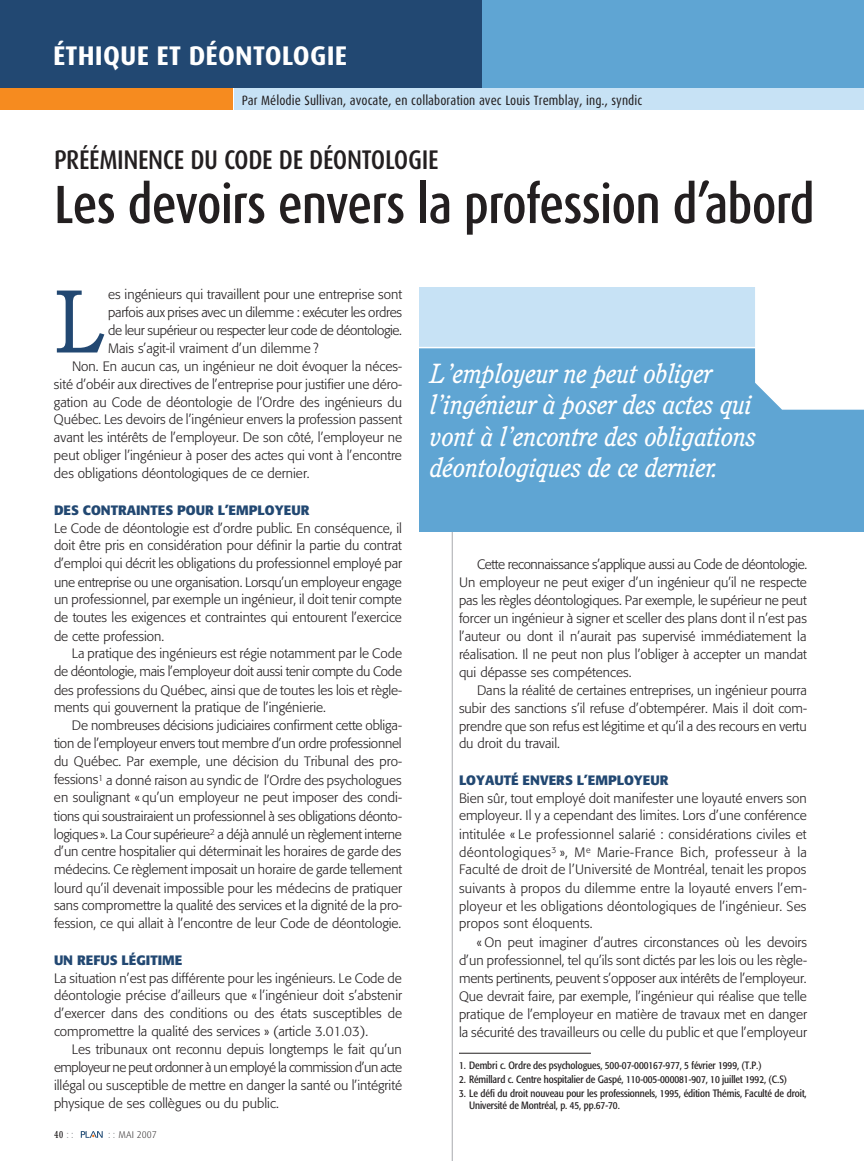
<style>
.page{position:relative;width:864px;height:1161px;background:#fff}
.page>*{position:absolute;margin:0;border:0;box-sizing:border-box;transform-origin:0 0}
.t1{font:86.7px "Cushing";color:#224872}
.t2{font:500 54px "Dax Condensed";letter-spacing:-.02em;color:#231f20}
.t3{font:italic 27px/31.5px "Cushing";letter-spacing:-.01em;color:#fff}
.t4{font:500 27px "Dax Condensed";letter-spacing:-.015em;color:#231f20}
.t5{font:700 27px "Dax";letter-spacing:.005em;color:#fff}
.t6{font:300 13.5px/18px "Formata";color:#231f20;text-align:justify}
.t7{font:13.5px "Dax Condensed";letter-spacing:.005em;color:#231f20}
.t8{font:700 13.5px "Formata";color:#224872}
.t9{font:300 13.5px "Formata";letter-spacing:-.025em;color:#231f20}
.t10{font:300 13.5px "Formata";letter-spacing:-.02em;color:#231f20}
.t11{font:condensed 10.5px/12px "Formata";letter-spacing:-.005em;color:#231f20}
.t12{font:300 9.75px "Dax";letter-spacing:.005em;color:#231f20}
.t13{font:300 condensed 9.45px "Digi Antiqua";color:#231f20}
.s1{font-family:"Dax";font-stretch:normal;font-size:13.5px;color:#939598}
.s2{font-size:13.5px;color:#939598}
</style>
<div class="page">
<svg style="left:81px;top:1131px;width:22px;height:7px"></svg>
<div style="left:0;top:0;width:481px;height:87px;background:#224872"></div>
<div style="left:483px;top:0;width:381px;height:87px;background:#5fa5d3"></div>
<hr style="left:452px;top:478px;width:1px;height:683px;background:#a8a9ad">
<div style="left:0;top:89px;width:233px;height:21px;background:#f68b1f"></div>
<div style="left:234px;top:89px;width:630px;height:21px;background:#c7e2f5"></div>
<div style="left:419px;top:347px;width:445px;height:184px;background:#5fa5d3"></div>
<div style="left:419px;top:288px;width:445px;height:60px;background:#c7e2f5"></div>
<div style="left:755px;top:288px;width:109px;height:122px;background:#fff"></div>
<hr style="left:459px;top:1053px;width:132px;height:1px;background:#231f20">
<hr style="left:416px;top:347px;width:448px;height:1px;background:#fff">
<h3 class="t5" style="left:53px;top:44px;width:296px">ÉTHIQUE ET DÉONTOLOGIE</h3>
<p class="t7" style="left:242px;top:94px;width:402px">Par Mélodie Sullivan, avocate, en collaboration avec Louis Tremblay, ing., syndic</p>
<h3 class="t4" style="left:54px;top:148px;width:386px">PRÉÉMINENCE DU CODE DE DÉONTOLOGIE</h3>
<h2 class="t2" style="left:54px;top:181px;width:762px">Les devoirs envers la profession d’abord</h2>
<h1 class="t1" style="left:54px;top:289px;width:51px">L</h1>
<p class="t6" style="left:108px;top:286px;width:295px">es ingénieurs qui travaillent pour une entreprise sont</p>
<p class="t10" style="left:108px;top:306px;width:296px">parfois aux prises avec un dilemme : exécuter les ordres</p>
<p class="t9" style="left:108px;top:324px;width:295px">de leur supérieur ou respecter leur code de déontologie.</p>
<p class="t6" style="left:108px;top:340px;width:212px">Mais s’agit-il vraiment d’un dilemme ?</p>
<p class="t6" style="left:72px;top:358px;width:331px">Non. En aucun cas, un ingénieur ne doit évoquer la néces-</p>
<p class="t6" style="left:54px;top:376px;width:350px">sité d’obéir aux directives de l’entreprise pour justifier une déro-</p>
<p class="t6" style="left:54px;top:394px;width:350px">gation au Code de déontologie de l’Ordre des ingénieurs du</p>
<p class="t6" style="left:54px;top:412px;width:350px">Québec. Les devoirs de l’ingénieur envers la profession passent</p>
<p class="t6" style="left:54px;top:430px;width:350px">avant les intérêts de l’employeur. De son côté, l’employeur ne</p>
<p class="t6" style="left:54px;top:448px;width:349px">peut obliger l’ingénieur à poser des actes qui vont à l’encontre</p>
<p class="t6" style="left:54px;top:466px;width:257px">des obligations déontologiques de ce dernier.</p>
<p class="t8" style="left:54px;top:504px;width:257px">DES CONTRAINTES POUR L’EMPLOYEUR</p>
<p class="t6" style="left:54px;top:520px;width:350px">Le Code de déontologie est d’ordre public. En conséquence, il doit être pris en considération pour définir la partie du contrat d’emploi qui décrit les obligations du professionnel employé par une entreprise ou une organisation. Lorsqu’un employeur engage un professionnel, par exemple un ingénieur, il doit tenir compte de toutes les exigences et contraintes qui entourent l’exercice de cette profession.</p>
<p class="t6" style="left:54px;top:646px;width:350px;text-indent:18px">La pratique des ingénieurs est régie notamment par le Code de déontologie, mais l’employeur doit aussi tenir compte du Code des professions du Québec, ainsi que de toutes les lois et règle&shy;ments qui gouvernent la pratique de l’ingénierie.</p>
<p class="t6" style="left:54px;top:718px;width:350px;text-indent:18px">De nombreuses décisions judiciaires confirment cette obliga&shy;tion de l’employeur envers tout membre d’un ordre professionnel du Québec. Par exemple, une décision du Tribunal des pro&shy;fessions<sup>1</sup> a donné raison au syndic de l’Ordre des psychologues en soulignant « qu’un employeur ne peut imposer des condi&shy;tions qui soustrairaient un professionnel à ses obligations déonto&shy;logiques ». La Cour supérieure<sup>2</sup> a déjà annulé un règlement interne d’un centre hospitalier qui déterminait les horaires de garde des médecins. Ce règlement imposait un horaire de garde tellement lourd qu’il devenait impossible pour les médecins de pratiquer sans compromettre la qualité des services et la dignité de la pro&shy;fession, ce qui allait à l’encontre de leur Code de déontologie.</p>
<p class="t8" style="left:54px;top:954px;width:130px">UN REFUS LÉGITIME</p>
<p class="t6" style="left:54px;top:970px;width:350px">La situation n’est pas différente pour les ingénieurs. Le Code de déontologie précise d’ailleurs que « l’ingénieur doit s’abstenir d’exercer dans des conditions ou des états susceptibles de compromettre la qualité des services » (article 3.01.03).</p>
<p class="t6" style="left:54px;top:1042px;width:350px;text-indent:18px">Les tribunaux ont reconnu depuis longtemps le fait qu’un employeur ne peut ordonner à un employé la commission d’un acte illégal ou susceptible de mettre en danger la santé ou l’intégrité physique de ses collègues ou du public.</p>
<p class="t13" style="left:54px;top:1131px;width:21px">40 <span class="s1">::</span></p>
<p class="t12" style="left:108px;top:1131px;width:51px"><span class="s2">::</span> MAI 2007</p>
<h3 class="t3" style="left:430px;top:359px;width:328px">L’employeur ne peut obliger l’ingénieur à poser des actes qui vont à l’encontre des obligations déontologiques de ce dernier.</h3>
<p class="t6" style="left:459px;top:556px;width:350px;text-indent:18px">Cette reconnaissance s’applique aussi au Code de déontologie.<br>Un employeur ne peut exiger d’un ingénieur qu’il ne respecte pas les règles déontologiques. Par exemple, le supérieur ne peut forcer un ingénieur à signer et sceller des plans dont il n’est pas l’auteur ou dont il n’aurait pas supervisé immédiatement la réalisation. Il ne peut non plus l’obliger à accepter un mandat qui dépasse ses compétences.</p>
<p class="t6" style="left:459px;top:682px;width:350px;text-indent:18px">Dans la réalité de certaines entreprises, un ingénieur pourra subir des sanctions s’il refuse d’obtempérer. Mais il doit com&shy;prendre que son refus est légitime et qu’il a des recours en vertu du droit du travail.</p>
<p class="t8" style="left:459px;top:774px;width:211px">LOYAUTÉ ENVERS L’EMPLOYEUR</p>
<p class="t6" style="left:459px;top:790px;width:350px">Bien sûr, tout employé doit manifester une loyauté envers son employeur. Il y a cependant des limites. Lors d’une conférence intitulée « Le professionnel salarié : considérations civiles et déontologiques<sup>3</sup> », M<sup>e</sup> Marie-France Bich, professeur à la Faculté de droit de l’Université de Montréal, tenait les propos suivants à propos du dilemme entre la loyauté envers l’em&shy;ployeur et les obligations déontologiques de l’ingénieur. Ses propos sont éloquents.</p>
<p class="t6" style="left:459px;top:934px;width:350px;text-indent:18px">« On peut imaginer d’autres circonstances où les devoirs d’un professionnel, tel qu’ils sont dictés par les lois ou les règle&shy;ments pertinents, peuvent s’opposer aux intérêts de l’employeur.<br>Que devrait faire, par exemple, l’ingénieur qui réalise que telle pratique de l’employeur en matière de travaux met en danger la sécurité des travailleurs ou celle du public et que l’employeur</p>
<p class="t11" style="left:459px;top:1060px;width:304px">1. Dembri c. Ordre des psychologues, 500-07-000167-977, 5 février 1999, (T.P.)</p>
<p class="t11" style="left:459px;top:1074px;width:330px">2. Rémillard c. Centre hospitalier de Gaspé, 110-005-000081-907, 10 juillet 1992, (C.S)</p>
<p class="t11" style="left:469px;top:1088px;width:339px;text-indent:-10px">3. Le défi du droit nouveau pour les professionnels, 1995, édition Thémis, Faculté de droit,<br>Université de Montréal, p. 45, pp.67-70.</p>
</div>
